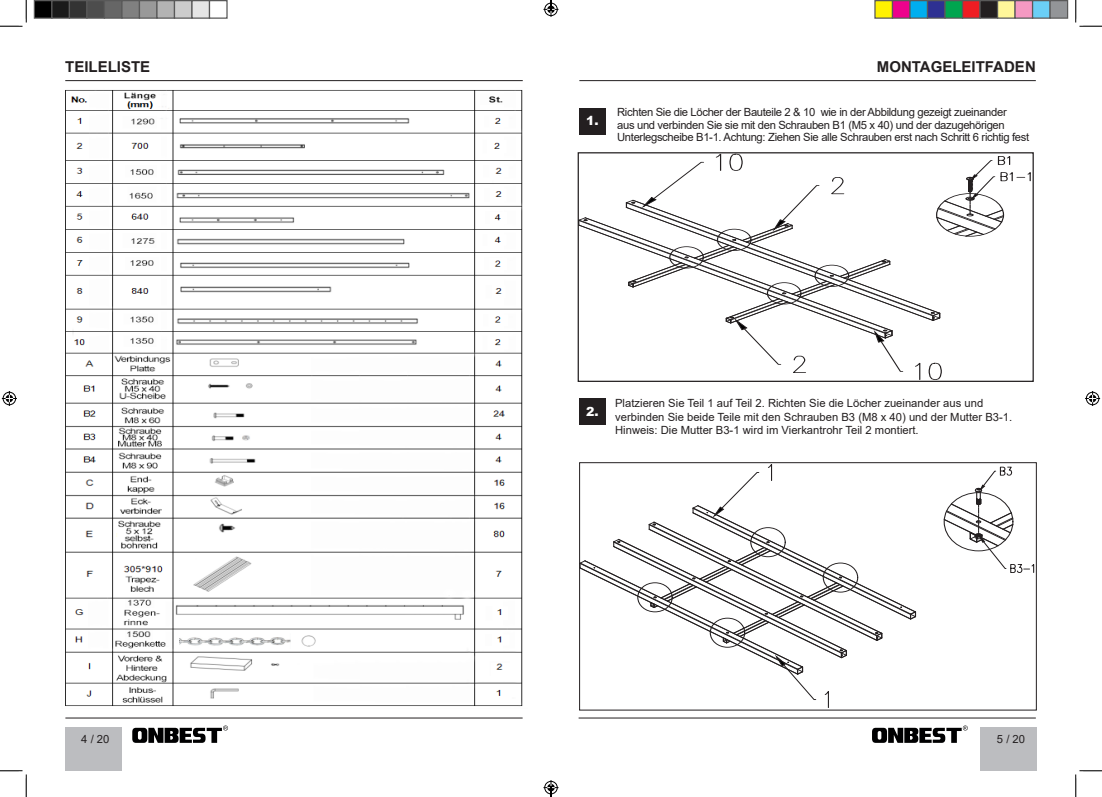
<style>
.page{position:relative;width:1102px;height:797px;background:#fff}
.page>*{position:absolute;margin:0;border:0;box-sizing:border-box;transform-origin:0 0}
.t1{font:700 15px "Arial";color:#231f20}
.t2{font:900 12.5px "Arial";color:#fff}
.t3{font:11.25px/12.5px "Arial";letter-spacing:-.03em;color:#231f20}
.t4{font:11.25px/13.8px "Arial";color:#231f20}
</style>
<div class="page">
<div style="left:979px;top:727px;width:57px;height:43px;background:#bcbdc0"></div>
<hr style="left:65px;top:717px;width:457px;height:1px;background:#231f20">
<div style="left:65px;top:727px;width:57px;height:43px;background:#bcbdc0"></div>
<svg style="left:132px;top:725px;width:96px;height:17px"></svg>
<hr style="left:578px;top:717px;width:457px;height:1px;background:#231f20">
<svg style="left:872px;top:725px;width:95px;height:17px"></svg>
<hr style="left:65px;top:80px;width:457px;height:1px;background:#231f20">
<hr style="left:579px;top:80px;width:456px;height:1px;background:#231f20">
<img style="left:65px;top:90px;width:458px;height:617px">
<div style="left:579px;top:108px;width:26px;height:26px;background:#231f20"></div>
<svg style="left:579px;top:154px;width:451px;height:226px"></svg>
<div style="left:577px;top:152px;width:456px;height:230px;border:1px solid #231f20"></div>
<svg style="left:581px;top:464px;width:335px;height:244px"></svg>
<svg style="left:943px;top:466px;width:91px;height:107px"></svg>
<div style="left:579px;top:462px;width:457px;height:248px;border:1px solid #231f20"></div>
<div style="left:579px;top:398px;width:26px;height:27px;background:#231f20"></div>
<svg style="left:0;top:0;width:27px;height:27px"></svg>
<svg style="left:0;top:770px;width:27px;height:27px"></svg>
<svg style="left:1075px;top:0;width:26px;height:27px"></svg>
<svg style="left:1075px;top:770px;width:26px;height:27px"></svg>
<svg style="left:2px;top:391px;width:15px;height:15px"></svg>
<svg style="left:1085px;top:391px;width:14px;height:15px"></svg>
<div style="left:34px;top:1px;width:18px;height:17px;background:#000"></div>
<div style="left:34px;top:0;width:18px;height:19px;border:1px solid #595959"></div>
<div style="left:52px;top:1px;width:17px;height:17px;background:#1a1a1a"></div>
<div style="left:51px;top:0;width:19px;height:19px;border:1px solid #595959"></div>
<div style="left:69px;top:1px;width:18px;height:17px;background:#333"></div>
<div style="left:69px;top:0;width:19px;height:19px;border:1px solid #595959"></div>
<div style="left:87px;top:1px;width:17px;height:17px;background:#4d4d4d"></div>
<div style="left:86px;top:0;width:19px;height:19px;border:1px solid #595959"></div>
<div style="left:104px;top:1px;width:18px;height:17px;background:#666"></div>
<div style="left:104px;top:0;width:18px;height:19px;border:1px solid #595959"></div>
<div style="left:122px;top:1px;width:17px;height:17px;background:#808080"></div>
<div style="left:121px;top:0;width:19px;height:19px;border:1px solid #595959"></div>
<div style="left:139px;top:1px;width:18px;height:17px;background:#999"></div>
<div style="left:139px;top:0;width:19px;height:19px;border:1px solid #595959"></div>
<div style="left:157px;top:1px;width:17px;height:17px;background:#b3b3b3"></div>
<div style="left:156px;top:0;width:19px;height:19px;border:1px solid #595959"></div>
<div style="left:174px;top:1px;width:18px;height:17px;background:#ccc"></div>
<div style="left:174px;top:0;width:18px;height:19px;border:1px solid #595959"></div>
<div style="left:192px;top:1px;width:17px;height:17px;background:#e6e6e6"></div>
<div style="left:191px;top:0;width:19px;height:19px;border:1px solid #595959"></div>
<div style="left:209px;top:0;width:19px;height:19px;border:1px solid #595959"></div>
<div style="left:874px;top:1px;width:18px;height:17px;background:#fff101"></div>
<div style="left:874px;top:0;width:19px;height:19px;border:1px solid #595959"></div>
<div style="left:892px;top:1px;width:17px;height:17px;background:#ed028c"></div>
<div style="left:891px;top:0;width:19px;height:19px;border:1px solid #595959"></div>
<div style="left:909px;top:1px;width:18px;height:17px;background:#00aeef"></div>
<div style="left:909px;top:0;width:19px;height:19px;border:1px solid #595959"></div>
<div style="left:927px;top:1px;width:17px;height:17px;background:#2e3092"></div>
<div style="left:926px;top:0;width:19px;height:19px;border:1px solid #595959"></div>
<div style="left:944px;top:1px;width:18px;height:17px;background:#00a54f"></div>
<div style="left:944px;top:0;width:19px;height:19px;border:1px solid #595959"></div>
<div style="left:962px;top:1px;width:17px;height:17px;background:#ee1d23"></div>
<div style="left:961px;top:0;width:19px;height:19px;border:1px solid #595959"></div>
<div style="left:979px;top:1px;width:18px;height:17px;background:#231f20"></div>
<div style="left:979px;top:0;width:19px;height:19px;border:1px solid #595959"></div>
<div style="left:997px;top:1px;width:17px;height:17px;background:#fff79a"></div>
<div style="left:996px;top:0;width:19px;height:19px;border:1px solid #595959"></div>
<div style="left:1014px;top:1px;width:18px;height:17px;background:#f499c2"></div>
<div style="left:1014px;top:0;width:19px;height:19px;border:1px solid #595959"></div>
<div style="left:1032px;top:1px;width:17px;height:17px;background:#6bcff6"></div>
<div style="left:1031px;top:0;width:19px;height:19px;border:1px solid #595959"></div>
<div style="left:1049px;top:1px;width:18px;height:17px;background:#939598"></div>
<div style="left:1049px;top:0;width:19px;height:19px;border:1px solid #595959"></div>
<svg style="left:543px;top:0;width:15px;height:17px"></svg>
<svg style="left:543px;top:780px;width:15px;height:17px"></svg>
<p class="t1" style="left:65px;top:56px;width:87px">TEILELISTE</p>
<p class="t1" style="left:876px;top:56px;width:160px">MONTAGELEITFADEN</p>
<p class="t3" style="left:617px;top:106px;width:413px">Richten Sie die Löcher der Bauteile 2 &amp; 10 wie in der Abbildung gezeigt zueinander<br>aus und verbinden Sie sie mit den Schrauben B1 (M5 x 40) und der dazugehörigen<br>Unterlegscheibe B1-1. Achtung: Ziehen Sie alle Schrauben erst nach Schritt 6 richtig fest</p>
<p class="t2" style="left:586px;top:112px;width:14px">1.</p>
<p class="t2" style="left:586px;top:403px;width:14px">2.</p>
<p class="t4" style="left:615px;top:396px;width:398px">Platzieren Sie Teil 1 auf Teil 2. Richten Sie die Löcher zueinander aus und verbinden Sie beide Teile mit den Schrauben B3 (M8 x 40) und der Mutter B3-1.</p>
<p class="t4" style="left:615px;top:423px;width:305px">Hinweis: Die Mutter B3-1 wird im Vierkantrohr Teil 2 montiert.</p>
<p class="t3" style="left:81px;top:732px;width:30px">4 / 20</p>
<p class="t3" style="left:996px;top:732px;width:30px">5 / 20</p>
</div>
